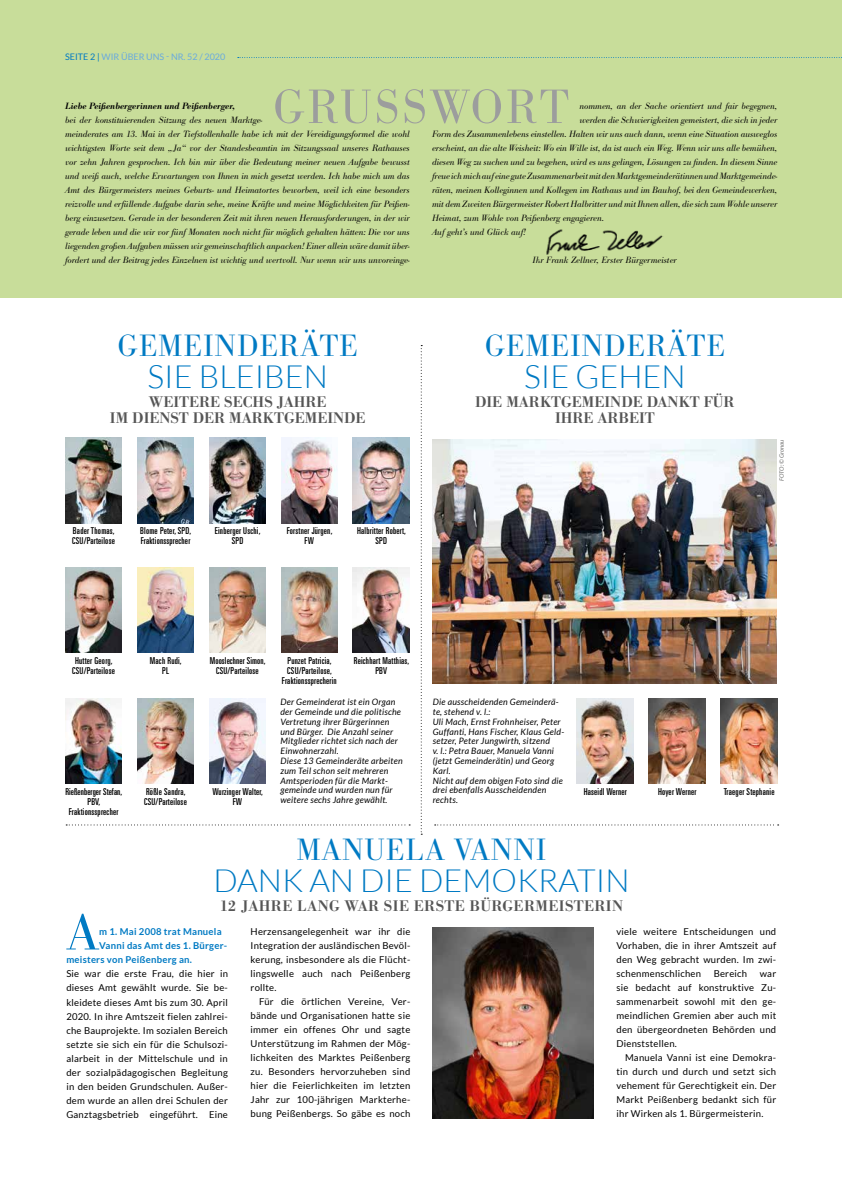
<style>
.page{position:relative;width:842px;height:1191px;background:#fff}
.page>*{position:absolute;margin:0;border:0;box-sizing:border-box;transform-origin:0 0}
.t1{font:300 53.6px "Bodoni Antiqua T";color:#007ac3}
.t2{font:300 50px "Bodoni Antiqua T";letter-spacing:.05em;color:#9c9d9d}
.t3{font:300 32px "Lato";color:#007ac3}
.t4{font:300 32px "Bodoni Antiqua T";letter-spacing:.025em;color:#007ac3}
.t5{font:600 16px/16px "Bodoni Antiqua T";color:#565656;text-align:center}
.t6{font:600 16px "Bodoni Antiqua T";letter-spacing:.025em;color:#565656}
.t7{font:italic 300 9.5px/14px "Bodoni Antiqua T";letter-spacing:-.005em;color:#000}
.t8{font:9.5px/14px "Lato";letter-spacing:.025em;color:#000;text-align:justify}
.t9{font:ultra-condensed 9.5px/10px "Univers";letter-spacing:.025em;color:#000;text-align:center}
.t10{font:700 9.5px "Lato";letter-spacing:.025em;color:#007ac3}
.t11{font:italic 600 9.5px "Bodoni Antiqua T";color:#000}
.t12{font:9px "Lato";color:#69aade}
.t13{font:italic 8.8px/9.8px "Lato";letter-spacing:.025em;color:#000}
.t14{font:italic 6px "Lato";color:#6f6f6e}
.s1{color:#007ac3}
</style>
<div class="page">
<div style="left:0;top:0;width:842px;height:298px;background:#c8dd9a"></div>
<img style="left:546px;top:229px;width:117px;height:26px">
<svg style="left:421px;top:345px;width:1px;height:489px"></svg>
<svg style="left:238px;top:57px;width:604px;height:1px"></svg>
<img style="left:432px;top:927px;width:162px;height:191px">
<img style="left:65px;top:438px;width:57px;height:85px">
<img style="left:137px;top:438px;width:57px;height:85px">
<img style="left:209px;top:438px;width:57px;height:85px">
<img style="left:281px;top:438px;width:57px;height:85px">
<img style="left:353px;top:438px;width:57px;height:85px">
<img style="left:577px;top:698px;width:57px;height:85px">
<img style="left:649px;top:698px;width:56px;height:85px">
<img style="left:721px;top:698px;width:56px;height:85px">
<img style="left:65px;top:567px;width:57px;height:86px">
<img style="left:137px;top:567px;width:57px;height:86px">
<img style="left:209px;top:567px;width:57px;height:86px">
<img style="left:281px;top:567px;width:57px;height:86px">
<img style="left:353px;top:567px;width:57px;height:86px">
<img style="left:65px;top:699px;width:57px;height:85px">
<img style="left:137px;top:699px;width:57px;height:85px">
<img style="left:209px;top:699px;width:57px;height:85px">
<svg style="left:66px;top:824px;width:344px;height:1px"></svg>
<svg style="left:435px;top:824px;width:344px;height:1px"></svg>
<img style="left:432px;top:439px;width:345px;height:244px">
<p class="t12" style="left:65px;top:52px;width:162px"><span class="s1">SEITE 2 |</span> WIR ÜBER UNS - NR. 52 / 2020</p>
<h2 class="t2" style="left:273px;top:77px;width:298px">GRUSSWORT</h2>
<p class="t11" style="left:65px;top:100px;width:171px">Liebe Peißenbergerinnen und Peißenberger,</p>
<p class="t7" style="left:65px;top:113px;width:346px">bei der konstituierenden Sitzung des neuen Marktge-<br>meinderates am 13. Mai in der Tiefstollenhalle habe ich mit der Vereidigungsformel die wohl wichtigsten Worte seit dem „Ja“ vor der Standesbeamtin im Sitzungssaal unseres Rathauses vor zehn Jahren gesprochen. Ich bin mir über die Bedeutung meiner neuen Aufgabe bewusst und weiß auch, welche Erwartungen von Ihnen in mich gesetzt werden. Ich habe mich um das Amt des Bürgermeisters meines Geburts- und Heimatortes beworben, weil ich eine besonders reizvolle und erfüllende Aufgabe darin sehe, meine Kräfte und meine Möglichkeiten für Peißen&shy;berg einzusetzen. Gerade in der besonderen Zeit mit ihren neuen Herausforderungen, in der wir gerade leben und die wir vor fünf Monaten noch nicht für möglich gehalten hätten: Die vor uns liegenden großen Aufgaben müssen wir gemeinschaftlich anpacken! Einer allein wäre damit über&shy;fordert und der Beitrag jedes Einzelnen ist wichtig und wertvoll. Nur wenn wir uns unvoreinge-</p>
<p class="t7" style="left:580px;top:99px;width:199px">nommen, an der Sache orientiert und fair begegnen,</p>
<p class="t7" style="left:580px;top:113px;width:199px">werden die Schwierigkeiten gemeistert, die sich in jeder</p>
<p class="t7" style="left:432px;top:127px;width:347px">Form des Zusammenlebens einstellen. Halten wir uns auch dann, wenn eine Situation ausweglos</p>
<p class="t7" style="left:432px;top:141px;width:347px">erscheint, an die alte Weisheit: Wo ein Wille ist, da ist auch ein Weg. Wenn wir uns alle bemühen,</p>
<p class="t7" style="left:432px;top:155px;width:347px">diesen Weg zu suchen und zu begehen, wird es uns gelingen, Lösungen zu finden. In diesem Sinne</p>
<p class="t7" style="left:432px;top:169px;width:347px">freue ich mich auf eine gute Zusammenarbeit mit den Marktgemeinderätinnen und Marktgemeinde-</p>
<p class="t7" style="left:432px;top:183px;width:347px">räten, meinen Kolleginnen und Kollegen im Rathaus und im Bauhof, bei den Gemeindewerken,</p>
<p class="t7" style="left:432px;top:197px;width:347px">mit dem Zweiten Bürgermeister Robert Halbritter und mit Ihnen allen, die sich zum Wohle unserer</p>
<p class="t7" style="left:432px;top:211px;width:174px">Heimat, zum Wohle von Peißenberg engagieren.</p>
<p class="t7" style="left:432px;top:225px;width:95px">Auf geht’s und Glück auf!</p>
<p class="t7" style="left:532px;top:253px;width:146px">Ihr Frank Zellner, Erster Bürgermeister</p>
<h3 class="t4" style="left:118px;top:327px;width:242px">GEMEINDERÄTE</h3>
<h3 class="t3" style="left:148px;top:360px;width:182px">SIE BLEIBEN</h3>
<h3 class="t5" style="left:110px;top:394px;width:257px">WEITERE SECHS JAHRE<br>IM DIENST DER MARKTGEMEINDE</h3>
<p class="t9" style="left:72px;top:526px;width:44px;text-align:left">Bader Thomas,<br>CSU/Parteilose</p>
<p class="t9" style="left:140px;top:526px;width:53px;text-align:left">Blome Peter, SPD,<br>Fraktionssprecher</p>
<p class="t9" style="left:215px;top:526px;width:47px">Einberger Uschi,<br>SPD</p>
<p class="t9" style="left:287px;top:526px;width:47px">Forstner Jürgen,<br>FW</p>
<p class="t9" style="left:357px;top:526px;width:50px">Halbritter Robert,<br>SPD</p>
<h3 class="t4" style="left:485px;top:327px;width:242px">GEMEINDERÄTE</h3>
<h3 class="t3" style="left:524px;top:360px;width:163px">SIE GEHEN</h3>
<h3 class="t5" style="left:475px;top:394px;width:261px">DIE MARKTGEMEINDE DANKT FÜR<br>IHRE ARBEIT</h3>
<p class="t14" style="left:778px;top:481px;width:43px;rotate:-90deg">FOTO: © Gronau</p>
<p class="t9" style="left:72px;top:655px;width:44px;text-align:left">Hutter Georg,<br>CSU/Parteilose</p>
<p class="t9" style="left:150px;top:655px;width:33px">Mach Rudi,<br>PL</p>
<p class="t9" style="left:210px;top:655px;width:57px">Mooslechner Simon,<br>CSU/Parteilose</p>
<p class="t9" style="left:282px;top:655px;width:56px">Punzet Patricia,<br>CSU/Parteilose,<br>Fraktionssprecherin</p>
<p class="t9" style="left:354px;top:655px;width:57px">Reichhart Matthias,<br>PBV</p>
<p class="t9" style="left:65px;top:787px;width:58px">Rießenberger Stefan,<br>PBV,<br>Fraktionssprecher</p>
<p class="t9" style="left:144px;top:787px;width:44px;text-align:left">Rößle Sandra,<br>CSU/Parteilose</p>
<p class="t9" style="left:212px;top:787px;width:52px">Wurzinger Walter,<br>FW</p>
<p class="t13" style="left:280px;top:697px;width:124px">Der Gemeinderat ist ein Organ der Gemeinde und die politische<br>Vertretung ihrer Bürgerinnen und Bürger. Die Anzahl seiner<br>Mitglieder richtet sich nach der<br>Einwohnerzahl.<br>Diese 13 Gemeinderäte arbeiten zum Teil schon seit mehreren<br>Amtsperioden für die Markt&shy;gemeinde und wurden nun für weitere sechs Jahre gewählt.</p>
<p class="t13" style="left:433px;top:697px;width:133px">Die ausscheidenden Gemeinderä&shy;te, stehend v. l.:<br>Uli Mach, Ernst Frohnheiser, Peter<br>Guffanti, Hans Fischer, Klaus Geld&shy;setzer, Peter Jungwirth, sitzend<br>v. l.: Petra Bauer, Manuela Vanni (jetzt Gemeinderätin) und Georg<br>Karl.<br>Nicht auf dem obigen Foto sind die drei ebenfalls Ausscheidenden rechts.</p>
<p class="t9" style="left:584px;top:786px;width:45px">Haseidl Werner</p>
<p class="t9" style="left:658px;top:786px;width:40px">Hoyer Werner</p>
<p class="t9" style="left:724px;top:786px;width:52px">Traeger Stephanie</p>
<h3 class="t4" style="left:297px;top:831px;width:251px">MANUELA VANNI</h3>
<h3 class="t3" style="left:213px;top:863px;width:418px">DANK AN DIE DEMOKRATIN</h3>
<h3 class="t6" style="left:220px;top:896px;width:405px">12 JAHRE LANG WAR SIE ERSTE BÜRGERMEISTERIN</h3>
<h1 class="t1" style="left:66px;top:900px;width:34px">A</h1>
<p class="t8" style="left:251px;top:924px;width:161px">Herzensangelegenheit war ihr die Integration der ausländischen Bevöl&shy;kerung, insbesondere als die Flücht&shy;lingswelle auch nach Peißenberg rollte.</p>
<p class="t8" style="left:251px;top:994px;width:161px;text-indent:9px">Für die örtlichen Vereine, Ver&shy;bände und Organisationen hatte sie immer ein offenes Ohr und sagte Unterstützung im Rahmen der Mög&shy;lichkeiten des Marktes Peißenberg zu. Besonders hervorzuheben sind hier die Feierlichkeiten im letzten Jahr zur 100-jährigen Markterhe&shy;bung Peißenbergs. So gäbe es noch</p>
<p class="t8" style="left:616px;top:924px;width:161px">viele weitere Entscheidungen und Vorhaben, die in ihrer Amtszeit auf den Weg gebracht wurden. Im zwi&shy;schenmenschlichen</p>
<p class="t10" style="left:99px;top:926px;width:124px">m 1. Mai 2008 trat Manuela</p>
<p class="t10" style="left:99px;top:940px;width:130px">Vanni das Amt des 1. Bürger-</p>
<p class="t10" style="left:66px;top:954px;width:127px">meisters von Peißenberg an.</p>
<p class="t8" style="left:66px;top:967px;width:163px">Sie war die erste Frau, die hier in dieses Amt gewählt wurde. Sie be&shy;kleidete dieses Amt bis zum 30. April 2020. In ihre Amtszeit fielen zahlrei&shy;che Bauprojekte. Im sozialen Bereich setzte sie sich ein für die Schulsozi&shy;alarbeit in der Mittelschule und in der sozialpädagogischen Begleitung in den beiden Grundschulen. Außer&shy;dem wurde an allen drei Schulen der Ganztagsbetrieb eingeführt. Eine</p>
<p class="t8" style="left:714px;top:966px;width:35px">Bereich</p>
<p class="t8" style="left:616px;top:966px;width:161px;text-indent:143px">war sie bedacht auf konstruktive Zu&shy;sammenarbeit sowohl mit den ge&shy;meindlichen Gremien aber auch mit den übergeordneten Behörden und Dienststellen.</p>
<p class="t8" style="left:616px;top:1050px;width:161px;text-indent:9px">Manuela Vanni ist eine Demokra&shy;tin durch und durch und setzt sich vehement für Gerechtigkeit ein. Der Markt Peißenberg bedankt sich für ihr Wirken als 1. Bürgermeisterin.</p>
</div>
